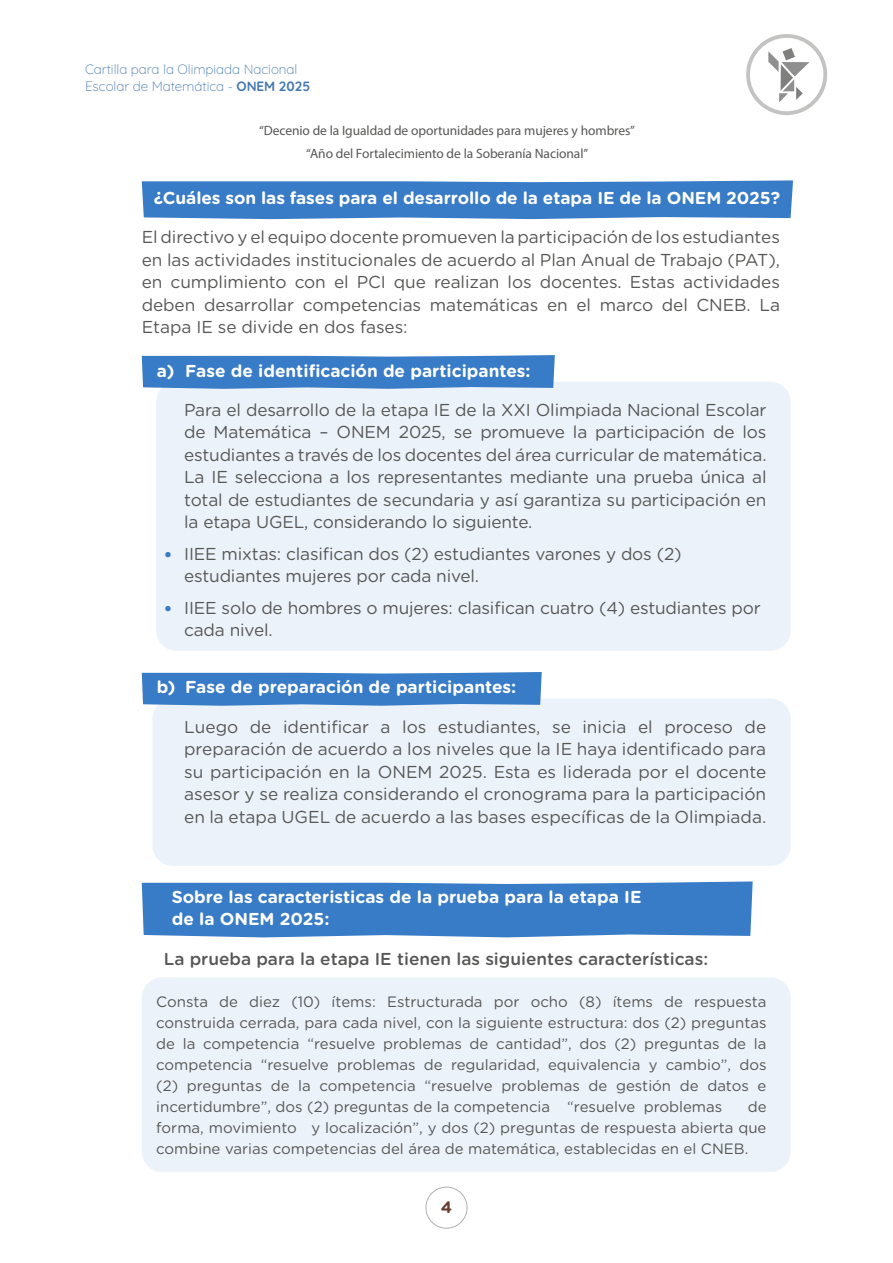
<style>
.page{position:relative;width:893px;height:1263px;background:#fff}
.page>*{position:absolute;margin:0;border:0;box-sizing:border-box;transform-origin:0 0}
.t1{font:17.25px/22.5px "Gotham Rounded";letter-spacing:-.01em;color:#575756;text-align:justify}
.t2{font:700 17.25px/22.5px "Gotham Rounded";color:#fff}
.t3{font:500 17.25px "Gotham Rounded";color:#575756}
.t4{font:700 16.5px "Gotham Rounded";color:#663d2e}
.t5{font:15px/21px "Gotham Rounded";color:#575756;text-align:justify}
.t6{font:13.5px/22.5px "Myriad Pro";letter-spacing:-.005em;color:#575756;text-align:center}
.t7{font:300 13.5px/16.5px "Quicksand";letter-spacing:-.005em;color:#4578b0}
.s1{font-family:"Calibri";color:#387bc6}
</style>
<div class="page">
<svg style="left:746px;top:34px;width:81px;height:81px"></svg>
<div style="left:426px;top:1187px;width:41px;height:41px;border:1px solid #b0b0b0;border-radius:50%"></div>
<div style="left:156px;top:382px;width:635px;height:269px;background:#ebf2f9;border-radius:20px"></div>
<svg style="left:142px;top:355px;width:413px;height:34px;background:#4382c9"></svg>
<svg style="left:142px;top:180px;width:651px;height:39px;background:#4483c9"></svg>
<div style="left:152px;top:698px;width:639px;height:168px;background:#ebf2f9;border-radius:20px"></div>
<div style="left:142px;top:977px;width:649px;height:195px;background:#ebf2f9;border-radius:20px"></div>
<svg style="left:142px;top:672px;width:400px;height:34px;background:#4382c9"></svg>
<svg style="left:142px;top:881px;width:611px;height:56px;background:#4382c9"></svg>
<p class="t7" style="left:85px;top:60px;width:227px">Cartilla para la Olimpiada Nacional<br>Escolar de Matemática - ONEM 2025</p>
<p class="t6" style="left:259px;top:119px;width:377px">“Decenio de la Igualdad de oportunidades para mujeres y hombres” “Año del Fortalecimiento de la Soberanía Nacional”</p>
<p class="t2" style="left:154px;top:185px;width:628px">¿Cuáles son las fases para el desarrollo de la etapa IE de la ONEM 2025?</p>
<p class="t1" style="left:142px;top:225px;width:640px">El directivo y el equipo docente promueven la participación de los estudiantes en las actividades institucionales de acuerdo al Plan Anual de Trabajo (PAT), en cumplimiento con el PCI que realizan los docentes. Estas actividades deben desarrollar competencias matemáticas en el marco del CNEB. La Etapa IE se divide en dos fases:</p>
<p class="t2" style="left:157px;top:358px;width:375px">a) Fase de identificación de participantes:</p>
<p class="t1" style="left:184px;top:398px;width:584px">Para el desarrollo de la etapa IE de la XXI Olimpiada Nacional Escolar de Matemática – ONEM 2025, se promueve la participación de los estudiantes a través de los docentes del área curricular de matemática.<br>La IE selecciona a los representantes mediante una prueba única al total de estudiantes de secundaria y así garantiza su participación en la etapa UGEL, considerando lo siguiente.</p>
<p class="t1" style="left:184px;top:541px;width:499px;text-indent:-20px"><span class="s1">•</span> IIEE mixtas: clasifican dos (2) estudiantes varones y dos (2) estudiantes mujeres por cada nivel.</p>
<p class="t1" style="left:184px;top:595px;width:578px;text-indent:-20px"><span class="s1">•</span> IIEE solo de hombres o mujeres: clasifican cuatro (4) estudiantes por cada nivel.</p>
<p class="t2" style="left:157px;top:675px;width:361px">b) Fase de preparación de participantes:</p>
<p class="t1" style="left:184px;top:714px;width:584px">Luego de identificar a los estudiantes, se inicia el proceso de preparación de acuerdo a los niveles que la IE haya identificado para su participación en la ONEM 2025. Esta es liderada por el docente asesor y se realiza considerando el cronograma para la participación en la etapa UGEL de acuerdo a las bases específicas de la Olimpiada.</p>
<p class="t2" style="left:172px;top:885px;width:471px">Sobre las caracteristicas de la prueba para la etapa IE de la ONEM 2025:</p>
<p class="t3" style="left:164px;top:947px;width:546px">La prueba para la etapa IE tienen las siguientes características:</p>
<p class="t5" style="left:156px;top:991px;width:612px">Consta de diez (10) ítems: Estructurada por ocho (8) ítems de respuesta construida cerrada, para cada nivel, con la siguiente estructura: dos (2) preguntas de la competencia “resuelve problemas de cantidad”, dos (2) preguntas de la competencia “resuelve problemas de regularidad, equivalencia y cambio”, dos (2) preguntas de la competencia “resuelve problemas de gestión de datos e incertidumbre”, dos (2) preguntas de la competencia “resuelve problemas</p>
<p class="t5" style="left:156px;top:1096px;width:612px;text-indent:591px">de forma, movimiento y localización”, y dos (2) preguntas de respuesta abierta que combine varias competencias del área de matemática, establecidas en el CNEB.</p>
<p class="t4" style="left:441px;top:1195px;width:13px">4</p>
</div>
